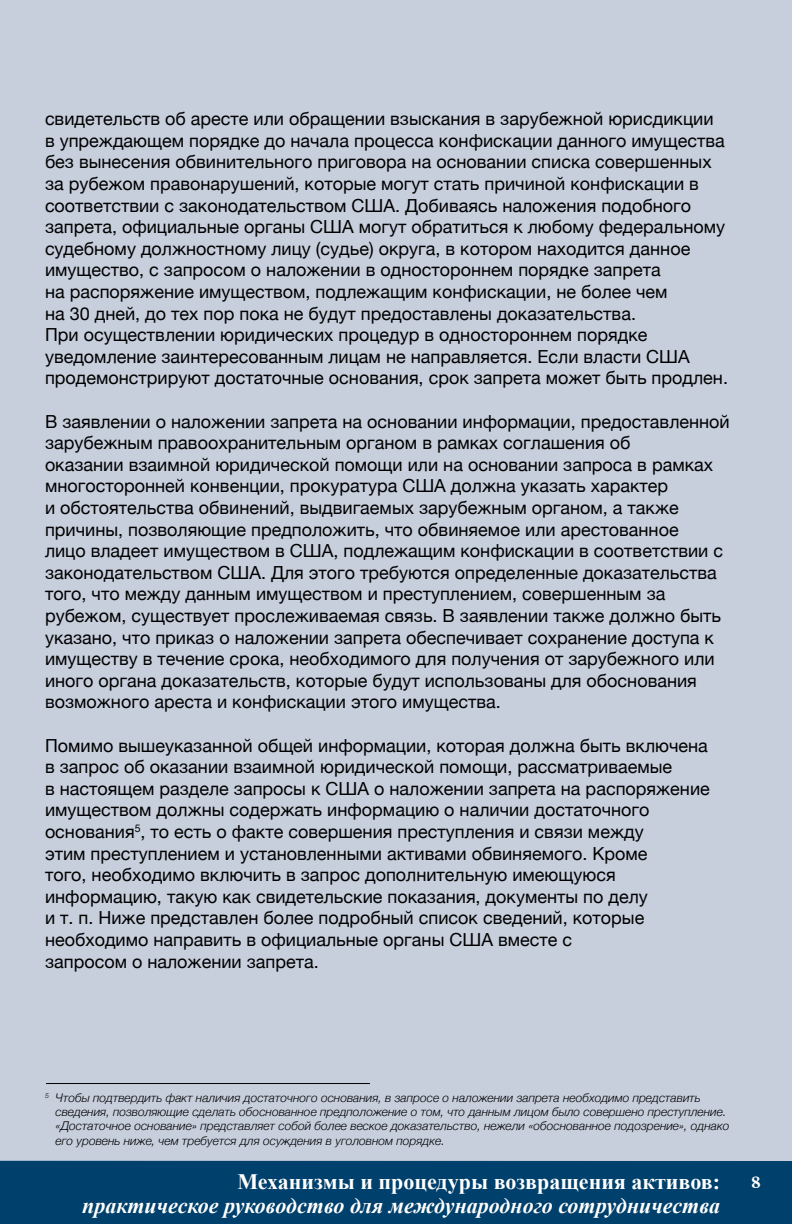
<style>
.page{position:relative;width:792px;height:1224px;background:#c7cfdd}
.page>*{position:absolute;margin:0;border:0;box-sizing:border-box;transform-origin:0 0}
.t1{font:italic 700 22px "Times New Roman";color:#fff}
.t2{font:700 22px "Times New Roman";color:#fff}
.t3{font:18px/21.6px "Helvetica Neue";color:#000}
.t4{font:700 16px "Perpetua Titling";color:#fff}
.t5{font:italic 300 12px/14.4px "Helvetica Neue";color:#000}
</style>
<div class="page">
<div style="left:0;top:1161px;width:792px;height:63px;background:#00406c"></div>
<hr style="left:46px;top:1083px;width:324px;height:1px;background:#000">
<p class="t3" style="left:45px;top:108px;width:685px">свидетельств об аресте или обращении взыскания в зарубежной юрисдикции<br>в упреждающем порядке до начала процесса конфискации данного имущества без вынесения обвинительного приговора на основании списка совершенных за рубежом правонарушений, которые могут стать причиной конфискации в соответствии с законодательством США. Добиваясь наложения подобного запрета, официальные органы США могут обратиться к любому федеральному судебному должностному лицу (судье) округа, в котором находится данное имущество, с запросом о наложении в одностороннем порядке запрета<br>на распоряжение имуществом, подлежащим конфискации, не более чем<br>на 30 дней, до тех пор пока не будут предоставлены доказательства.<br>При осуществлении юридических процедур в одностороннем порядке уведомление заинтересованным лицам не направляется. Если власти США продемонстрируют достаточные основания, срок запрета может быть продлен.</p>
<p class="t3" style="left:45px;top:410px;width:686px">В заявлении о наложении запрета на основании информации, предоставленной зарубежным правоохранительным органом в рамках соглашения об<br>оказании взаимной юридической помощи или на основании запроса в рамках многосторонней конвенции, прокуратура США должна указать характер<br>и обстоятельства обвинений, выдвигаемых зарубежным органом, а также причины, позволяющие предположить, что обвиняемое или арестованное<br>лицо владеет имуществом в США, подлежащим конфискации в соответствии с законодательством США. Для этого требуются определенные доказательства того, что между данным имуществом и преступлением, совершенным за рубежом, существует прослеживаемая связь. В заявлении также должно быть указано, что приказ о наложении запрета обеспечивает сохранение доступа к имуществу в течение срока, необходимого для получения от зарубежного или иного органа доказательств, которые будут использованы для обоснования возможного ареста и конфискации этого имущества.</p>
<p class="t3" style="left:45px;top:734px;width:666px">Помимо вышеуказанной общей информации, которая должна быть включена в запрос об оказании взаимной юридической помощи, рассматриваемые<br>в настоящем разделе запросы к США о наложении запрета на распоряжение имуществом должны содержать информацию о наличии достаточного основания<sup>5</sup>, то есть о факте совершения преступления и связи между<br>этим преступлением и установленными активами обвиняемого. Кроме<br>того, необходимо включить в запрос дополнительную имеющуюся информацию, такую как свидетельские показания, документы по делу<br>и т. п. Ниже представлен более подробный список сведений, которые необходимо направить в официальные органы США вместе с<br>запросом о наложении запрета.</p>
<p class="t5" style="left:56px;top:1090px;width:676px;text-indent:-11px"><sup>5</sup> Чтобы подтвердить факт наличия достаточного основания, в запросе о наложении запрета необходимо представить сведения, позволяющие сделать обоснованное предположение о том, что данным лицом было совершено преступление. «Достаточное основание» представляет собой более веское доказательство, нежели «обоснованное подозрение», однако его уровень ниже, чем требуется для осуждения в уголовном порядке.</p>
<p class="t2" style="left:237px;top:1166px;width:484px">Механизмы и процедуры возвращения активов:</p>
<p class="t1" style="left:82px;top:1190px;width:639px">практическое руководство для международного сотрудничества</p>
<p class="t4" style="left:751px;top:1172px;width:11px">8</p>
</div>
